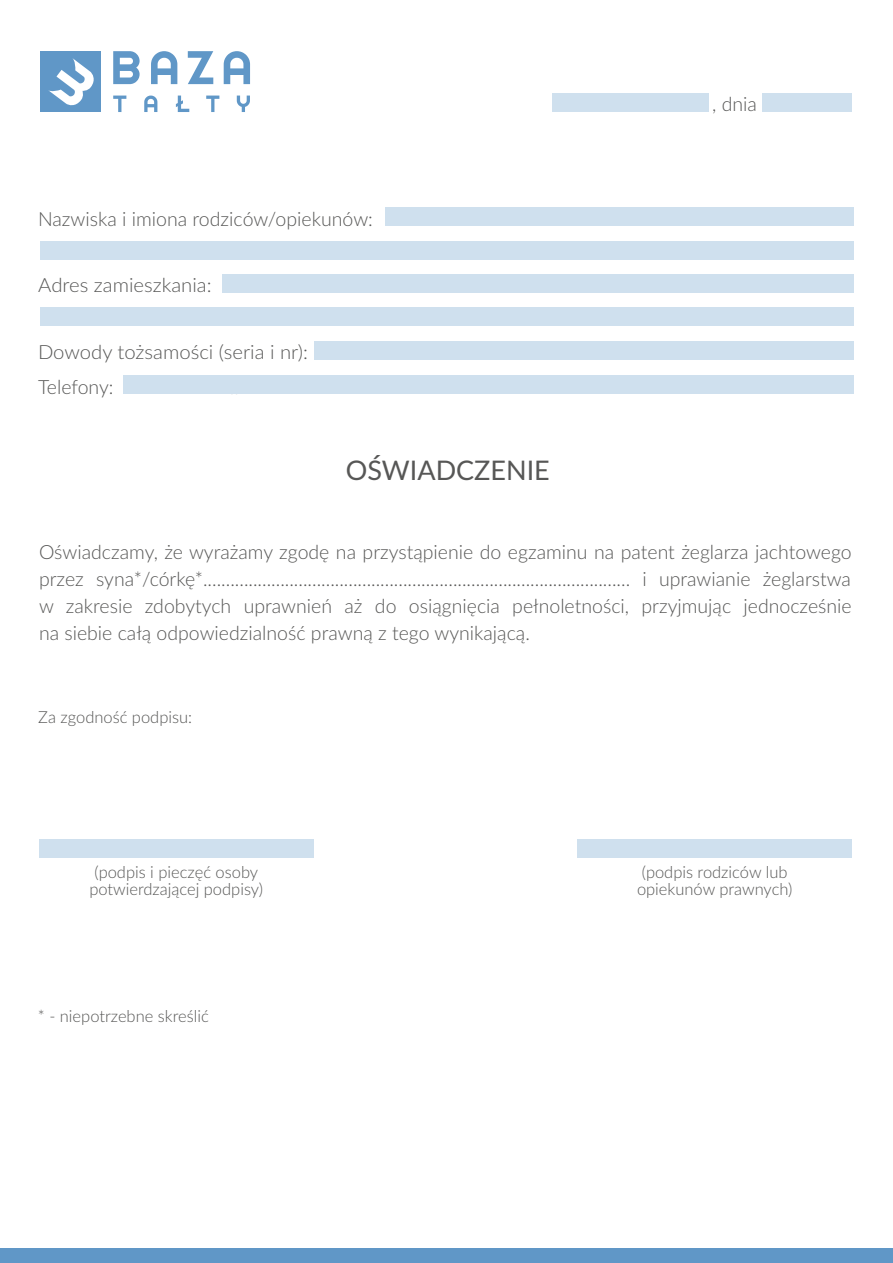
<style>
.page{position:relative;width:893px;height:1263px;background:#fff}
.page>*{position:absolute;margin:0;border:0;box-sizing:border-box;transform-origin:0 0}
.t1{font:27px "Lato";color:#575756}
.t2{font:300 19.5px/27px "Lato";color:#575756;text-align:justify}
.t3{font:300 19.5px/34.5px "Lato";color:#575756;scale:1.04 1}
.t4{font:300 16.5px/16.8px "Lato";color:#575756;text-align:center}
</style>
<div class="page">
<div style="left:40px;top:51px;width:61px;height:61px;background:#6097c7"></div>
<svg style="left:48px;top:58px;width:46px;height:48px"></svg>
<svg style="left:113px;top:51px;width:27px;height:33px"></svg>
<svg style="left:188px;top:51px;width:25px;height:33px"></svg>
<svg style="left:151px;top:51px;width:26px;height:33px"></svg>
<svg style="left:224px;top:51px;width:26px;height:33px"></svg>
<svg style="left:113px;top:96px;width:13px;height:16px"></svg>
<svg style="left:176px;top:96px;width:13px;height:16px"></svg>
<svg style="left:206px;top:96px;width:13px;height:16px"></svg>
<svg style="left:237px;top:96px;width:13px;height:16px"></svg>
<svg style="left:144px;top:96px;width:13px;height:16px"></svg>
<div style="left:578px;top:840px;width:274px;height:18px;background:#cfe0ee"></div>
<div style="left:39px;top:840px;width:275px;height:18px;background:#cfe0ee"></div>
<div style="left:314px;top:341px;width:540px;height:18px;background:#cfe0ee"></div>
<div style="left:123px;top:376px;width:731px;height:18px;background:#cfe0ee"></div>
<div style="left:385px;top:208px;width:469px;height:18px;background:#cfe0ee"></div>
<div style="left:40px;top:241px;width:814px;height:18px;background:#cfe0ee"></div>
<div style="left:222px;top:274px;width:632px;height:19px;background:#cfe0ee"></div>
<div style="left:40px;top:307px;width:814px;height:18px;background:#cfe0ee"></div>
<div style="left:552px;top:93px;width:157px;height:18px;background:#cfe0ee"></div>
<div style="left:762px;top:93px;width:90px;height:18px;background:#cfe0ee"></div>
<div style="left:0;top:1248px;width:893px;height:15px;background:#6097c7"></div>
<p class="t2" style="left:38px;top:204px;width:336px">Nazwiska i imiona rodziców/opiekunów:</p>
<p class="t3" style="left:38px;top:267px;width:168px">Adres zamieszkania:</p>
<p class="t3" style="left:38px;top:334px;width:261px">Dowody tożsamości (seria i nr):<br>Telefony:</p>
<h1 class="t1" style="left:346px;top:451px;width:206px">OŚWIADCZENIE</h1>
<p class="t2" style="left:712px;top:90px;width:46px">, dnia</p>
<p class="t2" style="left:39px;top:538px;width:814px">Oświadczamy, że wyrażamy zgodę na przystąpienie do egzaminu na patent żeglarza jachtowego przez syna*/córkę*.............................................................................................. i uprawianie żeglarstwa w zakresie zdobytych uprawnień aż do osiągnięcia pełnoletności, przyjmując jednocześnie na siebie całą odpowiedzialność prawną z tego wynikającą.</p>
<p class="t4" style="left:38px;top:708px;width:155px">Za zgodność podpisu:</p>
<p class="t4" style="left:89px;top:863px;width:175px">(podpis i pieczęć osoby potwierdzającej podpisy)</p>
<p class="t4" style="left:38px;top:1007px;width:172px">* - niepotrzebne skreślić</p>
<p class="t4" style="left:637px;top:863px;width:157px">(podpis rodziców lub opiekunów prawnych)</p>
</div>
